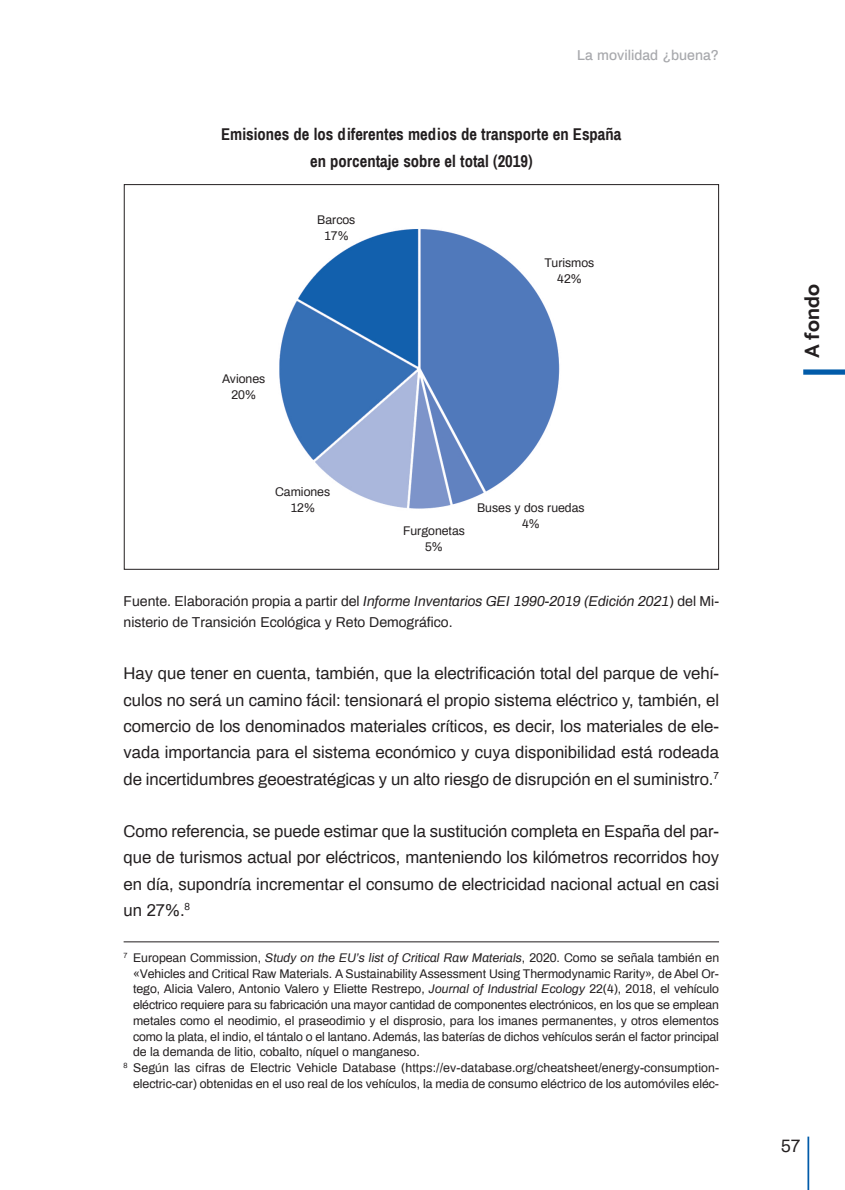
<style>
.page{position:relative;width:845px;height:1190px;background:#fff}
.page>*{position:absolute;margin:0;border:0;box-sizing:border-box;transform-origin:0 0}
.t1{font:700 21px "Catamaran";color:#231f20}
.t2{font:17.5px "Archivo";color:#231f20}
.t3{font:16.62px/26.2px "Archivo";color:#231f20;text-align:justify}
.t4{font:700 16.62px/26.9px "Archivo Narrow";color:#231f20;text-align:center}
.t5{font:14px/20.7px "Archivo";color:#231f20}
.t6{font:500 14px "Archivo";color:#a8a9ad}
.t7{font:12.25px/15.8px "Archivo";color:#231f20;text-align:justify}
.s1{font-style:italic}
</style>
<div class="page">
<hr style="left:124px;top:941px;width:595px;height:1px;background:#231f20">
<hr style="left:807px;top:1136px;width:2px;height:53px;background:#015ba9">
<div style="left:803px;top:369px;width:42px;height:5px;background:#015ba9"></div>
<img style="left:279px;top:229px;width:281px;height:280px">
<p class="t6" style="left:577px;top:48px;width:143px">La movilidad ¿buena?</p>
<p class="t4" style="left:221px;top:120px;width:402px">Emisiones de los diferentes medios de transporte en España en porcentaje sobre el total (2019)</p>
<p class="t7" style="left:317px;top:212px;width:40px">Barcos</p>
<p class="t7" style="left:324px;top:228px;width:26px">17%</p>
<p class="t7" style="left:222px;top:371px;width:45px">Aviones</p>
<p class="t7" style="left:231px;top:387px;width:26px">20%</p>
<p class="t7" style="left:275px;top:483px;width:57px">Camiones</p>
<p class="t7" style="left:290px;top:499px;width:26px">12%</p>
<p class="t7" style="left:544px;top:255px;width:51px">Turismos</p>
<p class="t7" style="left:557px;top:271px;width:26px">42%</p>
<p class="t7" style="left:403px;top:523px;width:63px">Furgonetas</p>
<p class="t7" style="left:425px;top:539px;width:19px">5%</p>
<p class="t7" style="left:477px;top:500px;width:109px">Buses y dos ruedas</p>
<p class="t7" style="left:522px;top:516px;width:19px">4%</p>
<p class="t5" style="left:124px;top:591px;width:597px">Fuente. Elaboración propia a partir del <span class="s1">Informe Inventarios GEI 1990-2019 (Edición 2021</span>) del Mi&shy;nisterio de Transición Ecológica y Reto Demográfico.</p>
<p class="t3" style="left:124px;top:660px;width:597px">Hay que tener en cuenta, también, que la electrificación total del parque de vehí&shy;culos no será un camino fácil: tensionará el propio sistema eléctrico y, también, el comercio de los denominados materiales críticos, es decir, los materiales de ele&shy;vada importancia para el sistema económico y cuya disponibilidad está rodeada de incertidumbres geoestratégicas y un alto riesgo de disrupción en el suministro.<sup>7</sup></p>
<p class="t3" style="left:124px;top:818px;width:597px">Como referencia, se puede estimar que la sustitución completa en España del par&shy;que de turismos actual por eléctricos, manteniendo los kilómetros recorridos hoy en día, supondría incrementar el consumo de electricidad nacional actual en casi un 27%.<sup>8</sup></p>
<p class="t7" style="left:133px;top:949px;width:587px;text-indent:-9px"><sup>7</sup> European Commission, <span class="s1">Study on the EU’s list of Critical Raw Materials</span>, 2020. Como se señala también en «Vehicles and Critical Raw Materials. A Sustainability Assessment Using Thermodynamic Rarity»<span class="s1">,</span> de Abel Or&shy;tego, Alicia Valero, Antonio Valero y Eliette Restrepo, <span class="s1">Journal of Industrial Ecology</span> 22(4), 2018, el vehículo eléctrico requiere para su fabricación una mayor cantidad de componentes electrónicos, en los que se emplean metales como el neodimio, el praseodimio y el disprosio, para los imanes permanentes, y otros elementos como la plata, el indio, el tántalo o el lantano. Además, las baterías de dichos vehículos serán el factor principal de la demanda de litio, cobalto, níquel o manganeso.</p>
<p class="t7" style="left:124px;top:1059px;width:597px;text-align:right"><sup>8</sup> Según las cifras de Electric Vehicle Database (https://ev-database.org/cheatsheet/energy-consumption&shy;electric-car) obtenidas en el uso real de los vehículos, la media de consumo eléctrico de los automóviles eléc-</p>
<p class="t1" style="left:799px;top:358px;width:76px;rotate:-90deg">A fondo</p>
<p class="t2" style="left:781px;top:1136px;width:21px">57</p>
</div>
